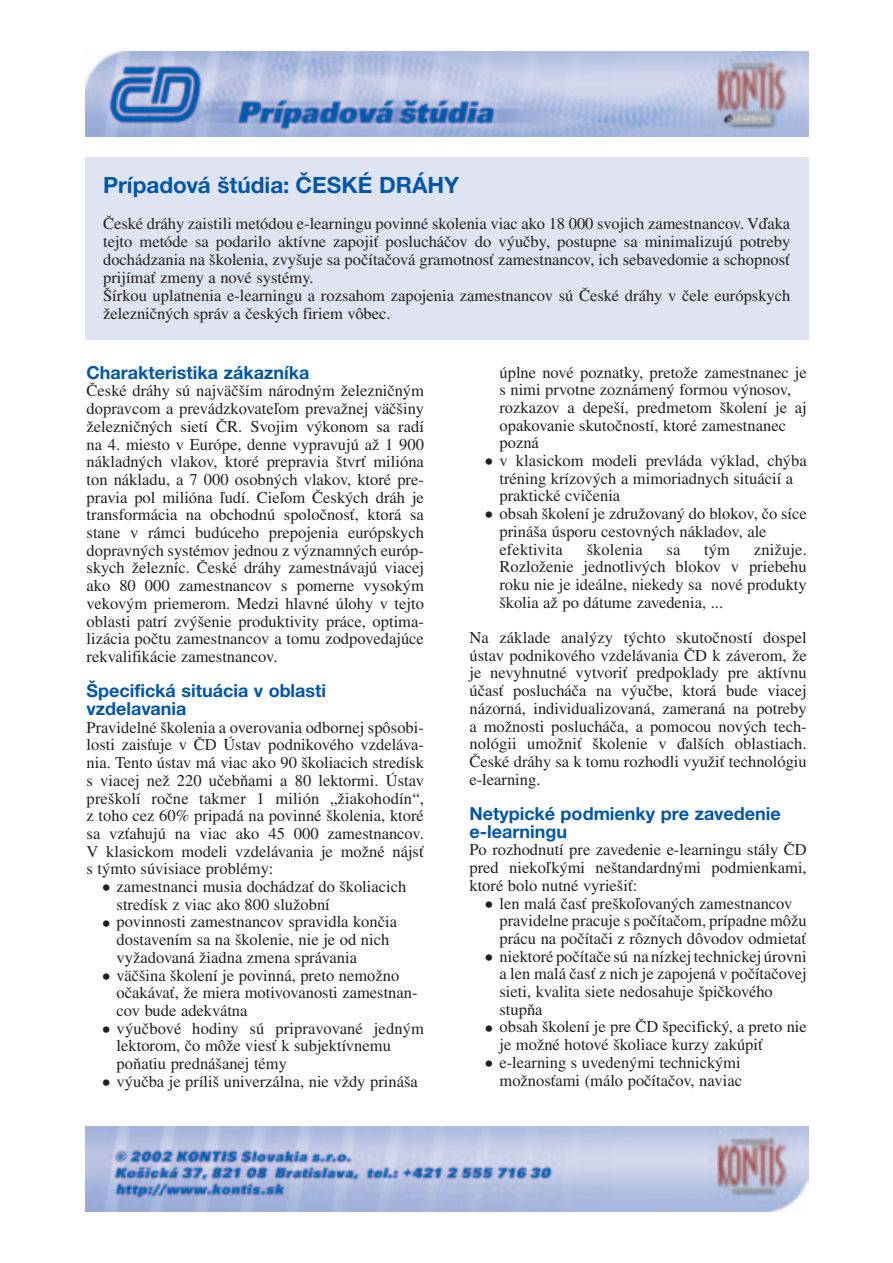
<style>
.page{position:relative;width:893px;height:1263px;background:#fff}
.page>*{position:absolute;margin:0;border:0;box-sizing:border-box;transform-origin:0 0}
.t1{font:700 22.5px "Helvetica New E";color:#0156a8}
.t2{font:700 18px/17.7px "Helvetica New E";color:#0156a8}
.t3{font:16.5px/17.7px "Times CE";color:#231f20;text-align:justify}
.s1{font-family:"Helvetica New E";font-weight:700;font-size:18px}
</style>
<div class="page">
<img style="left:85px;top:51px;width:723px;height:85px">
<img style="left:85px;top:1127px;width:723px;height:85px">
<div style="left:85px;top:157px;width:723px;height:183px;background:#e0e4f2"></div>
<h1 class="t1" style="left:103px;top:177px;width:357px">PrÌpadov· öt˙dia: »ESK… DR¡HY</h1>
<p class="t3" style="left:103px;top:216px;width:688px;text-align:left">České dráhy zaistili metódou e-learningu povinné skolenia viac ako 18 000 svojich zamestnancov. Vďaka tejto metóde sa podarilo aktívne zapojiť poslucháčov do výučby, postupne sa minimalizujú potreby dochádzania na školenia, zvyšuje sa počítačová gramotnosť zamestnancov, ich sebavedomie a schopnosť prijímať zmeny a nové systémy.<br>Šírkou uplatnenia e-learningu a rozsahom zapojenia zamestnancov sú České dráhy v čele európskych železničných správ a českých firiem vôbec.</p>
<p class="t2" style="left:87px;top:365px;width:224px">Charakteristika z·kaznÌka</p>
<p class="t3" style="left:87px;top:384px;width:339px">České dráhy sú najväčším národným železničným dopravcom a prevádzkovateľom prevažnej väčšiny železničných sietí ČR. Svojim výkonom sa radí na 4. miesto v Európe, denne vypravujú až 1 900 nákladných vlakov, ktoré prepravia štvrť milióna ton nákladu, a 7 000 osobných vlakov, ktoré pre&shy;pravia pol milióna ľudí. Cieľom Českých dráh je transformácia na obchodnú spoločnosť, ktorá sa stane v rámci budúceho prepojenia európskych dopravných systémov jednou z významných európ&shy;skych železníc. České dráhy zamestnávajú viacej ako 80 000 zamestnancov s pomerne vysokým vekovým priemerom. Medzi hlavné úlohy v tejto oblasti patrí zvýšenie produktivity práce, optima&shy;lizácia počtu zamestnancov a tomu zodpovedajúce rekvalifikácie zamestnancov.</p>
<p class="t2" style="left:87px;top:684px;width:241px">äpecifick· situ·cia v oblasti vzdelavania</p>
<p class="t3" style="left:87px;top:720px;width:339px">Pravidelné školenia a overovania odbornej spôsobi&shy;losti zaisťuje v ČD Ústav podnikového vzdeláva&shy;nia. Tento ústav má viac ako 90 školiacich stredísk s viacej než 220 učebňami a 80 lektormi. Ústav preškolí ročne takmer 1 milión „žiakohodín“, z toho cez 60% pripadá na povinné školenia, ktoré sa vzťahujú na viac ako 45 000 zamestnancov.<br>V klasickom modeli vzdelávania je možné nájsť s týmto súvisiace problémy:</p>
<p class="t3" style="left:102px;top:879px;width:306px"><span class="s1">ï</span> zamestnanci musia dochádzať do školiacich</p>
<p class="t3" style="left:117px;top:897px;width:215px">stredísk z viac ako 800 služobní</p>
<p class="t3" style="left:102px;top:915px;width:297px"><span class="s1">ï</span> povinnosti zamestnancov spravidla končia</p>
<p class="t3" style="left:117px;top:932px;width:274px">dostavením sa na školenie, nie je od nich</p>
<p class="t3" style="left:117px;top:950px;width:242px">vyžadovaná žiadna zmena správania</p>
<p class="t3" style="left:102px;top:968px;width:299px"><span class="s1">ï</span> väčšina školení je povinná, preto nemožno</p>
<p class="t3" style="left:117px;top:985px;width:302px">očakávať, že miera motivovanosti zamestnan-</p>
<p class="t3" style="left:117px;top:1003px;width:132px">cov bude adekvátna</p>
<p class="t3" style="left:102px;top:1021px;width:323px"><span class="s1">ï</span> výučbové hodiny sú pripravované jedným</p>
<p class="t3" style="left:117px;top:1039px;width:276px">lektorom, čo môže viesť k subjektívnemu</p>
<p class="t3" style="left:117px;top:1056px;width:172px">poňatiu prednášanej témy</p>
<p class="t3" style="left:102px;top:1074px;width:317px"><span class="s1">ï</span> výučba je príliš univerzálna, nie vždy prináša</p>
<p class="t3" style="left:499px;top:365px;width:309px">úplne nové poznatky, pretože zamestnanec je</p>
<p class="t3" style="left:499px;top:382px;width:293px">s nimi prvotne zoznámený formou výnosov,</p>
<p class="t3" style="left:499px;top:400px;width:309px">rozkazov a depeší, predmetom školení je aj</p>
<p class="t3" style="left:499px;top:418px;width:288px">opakovanie skutočností, ktoré zamestnanec</p>
<p class="t3" style="left:499px;top:436px;width:41px">pozná</p>
<p class="t3" style="left:484px;top:453px;width:323px"><span class="s1">ï</span> v klasickom modeli prevláda výklad, chýba</p>
<p class="t3" style="left:499px;top:471px;width:295px">tréning krízových a mimoriadnych situácií a</p>
<p class="t3" style="left:499px;top:489px;width:122px">praktické cvičenia</p>
<p class="t3" style="left:484px;top:506px;width:323px"><span class="s1">ï</span> obsah školení je združovaný do blokov, čo síce</p>
<p class="t3" style="left:499px;top:524px;width:268px">prináša úsporu cestovných nákladov, ale</p>
<p class="t3" style="left:499px;top:542px;width:65px">efektivita</p>
<p class="t3" style="left:586px;top:542px;width:57px">školenia</p>
<p class="t3" style="left:666px;top:542px;width:15px">sa</p>
<p class="t3" style="left:704px;top:542px;width:28px">tým</p>
<p class="t3" style="left:499px;top:542px;width:309px;text-indent:254px">znižuje.<br>Rozloženie jednotlivých blokov v priebehu roku nie je ideálne, niekedy sa nové produkty školia až po dátume zavedenia, ...</p>
<p class="t3" style="left:469px;top:630px;width:339px">Na základe analýzy týchto skutočností dospel ústav podnikového vzdelávania ČD k záverom, že je nevyhnutné vytvoriť predpoklady pre aktívnu účasť poslucháča na výučbe, ktorá bude viacej názorná, individualizovaná, zameraná na potreby a možnosti poslucháča, a pomocou nových tech&shy;nológii umožniť školenie v ďalších oblastiach.<br>České dráhy sa k tomu rozhodli využiť technológiu e-learning.</p>
<p class="t2" style="left:469px;top:807px;width:313px">NetypickÈ podmienky pre zavedenie e-learningu</p>
<p class="t3" style="left:469px;top:843px;width:339px">Po rozhodnutí pre zavedenie e-learningu stály ČD pred niekoľkými neštandardnými podmienkami, ktoré bolo nutné vyriešiť:</p>
<p class="t3" style="left:484px;top:896px;width:309px"><span class="s1">ï</span> len malá časť preškoľovaných zamestnancov</p>
<p class="t3" style="left:499px;top:913px;width:309px">pravidelne pracuje s počítačom, prípadne môžu</p>
<p class="t3" style="left:499px;top:931px;width:308px">prácu na počítači z rôznych dôvodov odmietať</p>
<p class="t3" style="left:484px;top:949px;width:323px"><span class="s1">ï</span> niektoré počítače sú na nízkej technickej úrovni</p>
<p class="t3" style="left:499px;top:967px;width:309px">a len malá časť z nich je zapojená v počítačovej</p>
<p class="t3" style="left:499px;top:984px;width:275px">sieti, kvalita siete nedosahuje špičkového</p>
<p class="t3" style="left:499px;top:1002px;width:45px">stupňa</p>
<p class="t3" style="left:484px;top:1020px;width:324px"><span class="s1">ï</span> obsah školení je pre ČD špecifický, a preto nie</p>
<p class="t3" style="left:499px;top:1037px;width:265px">je možné hotové školiace kurzy zakúpiť</p>
<p class="t3" style="left:484px;top:1055px;width:257px"><span class="s1">ï</span> e-learning s uvedenými technickými</p>
<p class="t3" style="left:499px;top:1073px;width:244px">možnosťami (málo počítačov, naviac</p>
</div>
